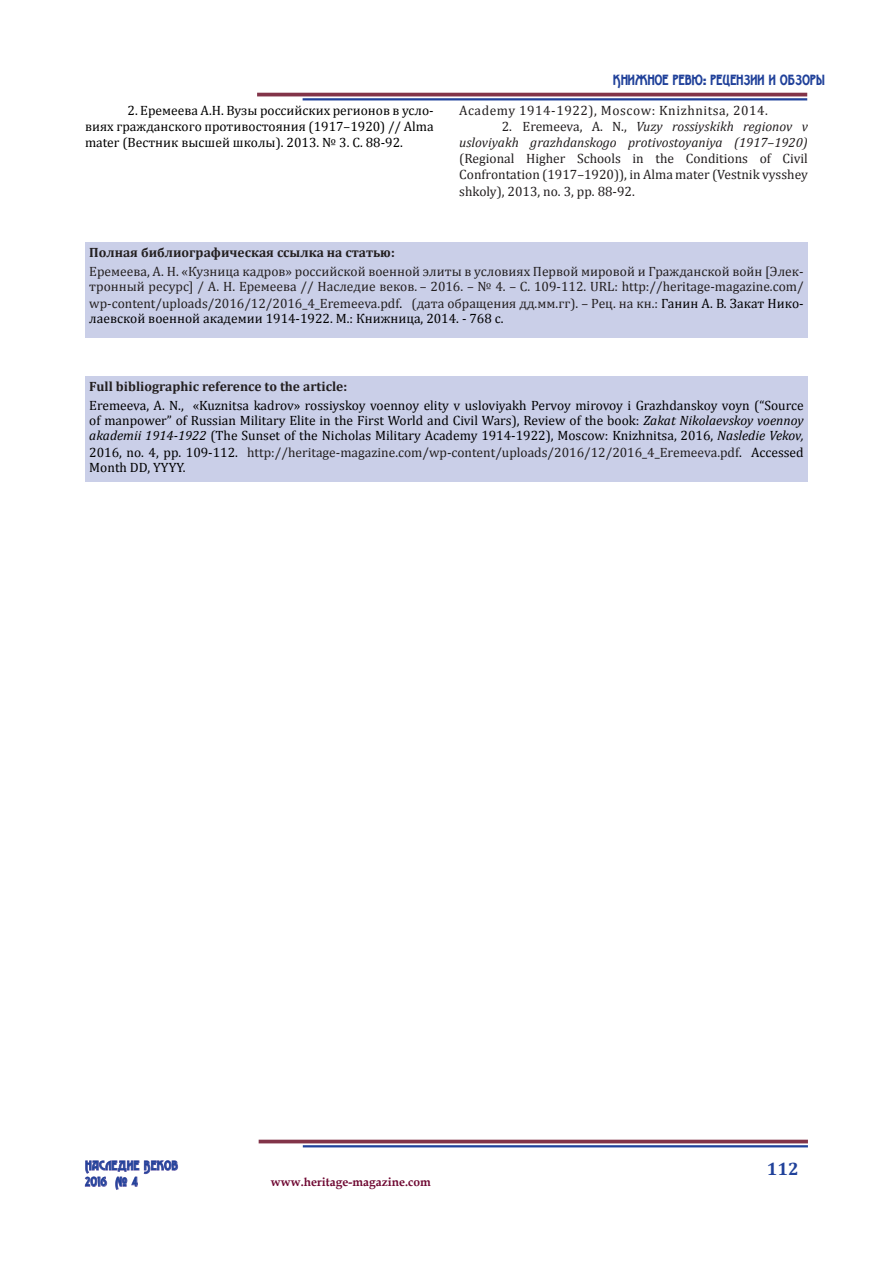
<style>
.page{position:relative;width:893px;height:1263px;background:#fff}
.page>*{position:absolute;margin:0;border:0;box-sizing:border-box;transform-origin:0 0}
.t1{font:700 18px "Cambria";color:#20419a}
.t2{font:15px "Advokat Modern";color:#20419a}
.t3{font:13.5px/16.2px "Cambria";color:#231f20}
.t4{font:13.5px/16.2px "Cambria";color:#000001;text-align:justify}
.t5{font:700 13.5px "Cambria";color:#231f20}
.t6{font:13.5px "Cambria";letter-spacing:.04em;color:#231f20}
.t7{font:13.5px/16.2px "Advokat Modern";letter-spacing:.03em;color:#20419a}
.t8{font:700 12px "Book Antiqua";color:#6e0731}
.s1{font-style:italic}
.s2{color:#000001}
</style>
<div class="page">
<hr style="left:259px;top:1140px;width:549px;height:3px;background:#823449">
<hr style="left:303px;top:1145px;width:505px;height:2px;background:#20419a">
<svg style="left:85px;top:1160px;width:93px;height:30px"></svg>
<hr style="left:257px;top:93px;width:550px;height:3px;background:#823449">
<hr style="left:303px;top:98px;width:504px;height:2px;background:#20419a">
<div style="left:85px;top:242px;width:723px;height:96px;background:#cacfe8"></div>
<div style="left:85px;top:376px;width:723px;height:106px;background:#cacfe8"></div>
<p class="t4" style="left:85px;top:102px;width:350px;text-indent:43px">2. Еремеева А.Н. Вузы российских регионов в усло&shy;виях гражданского противостояния (1917–1920) // Alma mater (Вестник высшей школы). 2013. № 3. С. 88-92.</p>
<p class="t2" style="left:613px;top:72px;width:214px">Книжное ревю: рецензии и обзоры</p>
<p class="t6" style="left:459px;top:102px;width:310px">Academy 1914-1922), Moscow: Knizhnitsa, 2014.</p>
<p class="t3" style="left:459px;top:118px;width:350px;text-align:justify;text-indent:43px">2. Eremeeva, A. N., <span class="s1">Vuzy rossiyskikh regionov v usloviyakh grazhdanskogo protivostoyaniya (1917–1920) </span>(Regional Higher Schools in the Conditions of Civil Confrontation (1917–1920)), in Alma mater (Vestnik vysshey shkoly), 2013, no. 3, pp. 88-92.</p>
<p class="t5" style="left:89px;top:243px;width:307px">Полная библиографическая ссылка на статью:</p>
<p class="t3" style="left:89px;top:264px;width:716px;line-height:15px">Еремеева, А. Н. «Кузница кадров» российской военной элиты в условиях Первой мировой и Гражданской войн [Элек&shy;тронный ресурс] / А. Н. Еремеева // Наследие веков. – 2016. – № 4. – С. 109-112. URL: http://heritage-magazine.com/</p>
<p class="t3" style="left:89px;top:296px;width:716px;line-height:15px">wp-content/uploads/2016/12/2016_4_Eremeeva.pdf<span class="s2">.</span> (дата обращения дд.мм.гг). – Рец. на кн.: <span class="s2">Ганин А. В. Закат Нико&shy;лаевской военной академии 1914-1922. М.: Книжница, 2014. - 768 с.</span></p>
<p class="t5" style="left:89px;top:377px;width:259px">Full bibliographic reference to the article:</p>
<p class="t4" style="left:89px;top:398px;width:716px;line-height:15px">Eremeeva, A. N., «Kuznitsa kadrov» rossiyskoy voennoy elity v usloviyakh Pervoy mirovoy i Grazhdanskoy voyn (“Source of manpower” of Russian Military Elite in the First World and Civil Wars), Review of the book: <span class="s1">Zakat Nikolaevskoy voennoy akademii 1914-1922</span> (The Sunset of the Nicholas Military Academy 1914-1922), Moscow: Knizhnitsa, 2016, <span class="s1">Nasledie Vekov,</span></p>
<p class="t3" style="left:89px;top:445px;width:716px;line-height:15px"><span class="s2">2016, no. 4, pp. 109-112.</span> http://heritage-magazine.com/wp-content/uploads/2016/12/2016_4_Eremeeva.pdf<span class="s2">. Accessed<br>Month DD, YYYY.</span></p>
<p class="t7" style="left:85px;top:1158px;width:95px">Наследие Веков<br>2016 № 4</p>
<p class="t8" style="left:271px;top:1174px;width:161px">www.heritage-magazine.com</p>
<p class="t1" style="left:767px;top:1156px;width:33px">112</p>
</div>
